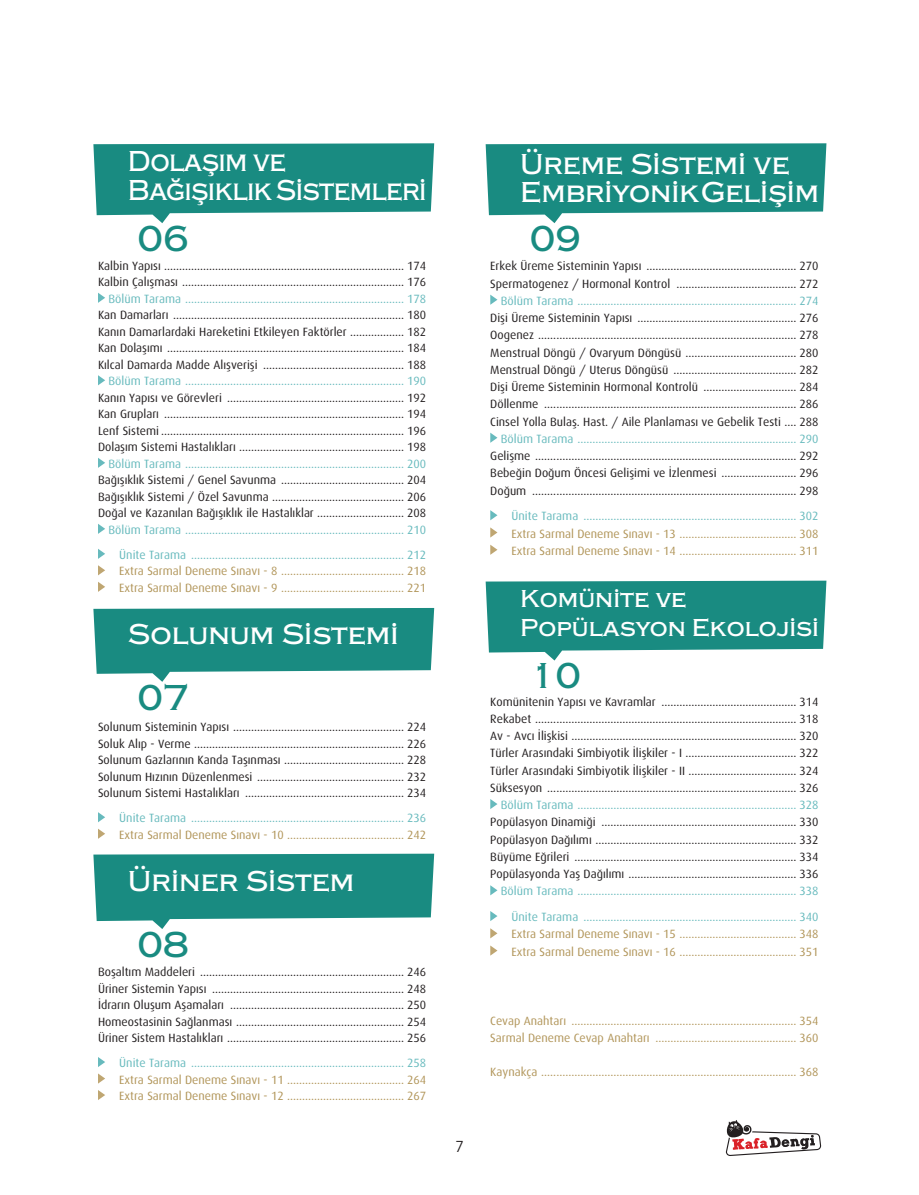
<style>
.page{position:relative;width:919px;height:1195px;background:#fff}
.page>*{position:absolute;margin:0;border:0;box-sizing:border-box;transform-origin:0 0}
.t1{font:37.5px "Copperplate Tr";color:#198b81}
.t2{font:30px/28.5px "Copperplate Tr";color:#fff}
.t3{font:30px/28.5px "Copperplate Tr";letter-spacing:-.02em;color:#fff;scale:.91 1}
.t4{font:25.5px/28.5px "Copperplate Tr";color:#fff}
.t5{font:15px "Avant Garde Tr";color:#231f20}
.t6{font:12px/16.5px "Dax";color:#231f20;text-align:justify}
.t7{font:12px/25px "Dax";color:#67babd;text-align:right}
.t8{font:12px/17.2px "Dax";color:#b19559}
</style>
<div class="page">
<svg style="left:725px;top:1120px;width:96px;height:36px"></svg>
<svg style="left:98px;top:293px;width:7px;height:10px"></svg>
<svg style="left:98px;top:375px;width:7px;height:10px"></svg>
<svg style="left:98px;top:458px;width:7px;height:10px"></svg>
<svg style="left:98px;top:524px;width:7px;height:10px"></svg>
<svg style="left:98px;top:549px;width:7px;height:10px"></svg>
<svg style="left:98px;top:565px;width:7px;height:10px"></svg>
<svg style="left:98px;top:582px;width:7px;height:10px"></svg>
<svg style="left:98px;top:812px;width:7px;height:10px"></svg>
<svg style="left:98px;top:829px;width:7px;height:10px"></svg>
<svg style="left:98px;top:1057px;width:7px;height:10px"></svg>
<svg style="left:98px;top:1073px;width:7px;height:10px"></svg>
<svg style="left:98px;top:1090px;width:7px;height:10px"></svg>
<svg style="left:490px;top:295px;width:7px;height:10px"></svg>
<svg style="left:490px;top:433px;width:7px;height:10px"></svg>
<svg style="left:490px;top:510px;width:7px;height:10px"></svg>
<svg style="left:490px;top:527px;width:7px;height:10px"></svg>
<svg style="left:490px;top:545px;width:7px;height:10px"></svg>
<svg style="left:490px;top:799px;width:7px;height:10px"></svg>
<svg style="left:490px;top:885px;width:7px;height:10px"></svg>
<svg style="left:490px;top:911px;width:7px;height:10px"></svg>
<svg style="left:490px;top:928px;width:7px;height:10px"></svg>
<svg style="left:490px;top:945px;width:7px;height:11px"></svg>
<svg style="left:93px;top:608px;width:341px;height:74px;background:#3c9c94"></svg>
<svg style="left:93px;top:854px;width:341px;height:75px;background:#3a9b93"></svg>
<svg style="left:485px;top:143px;width:341px;height:80px;background:#399b92"></svg>
<svg style="left:485px;top:581px;width:341px;height:79px;background:#379a91"></svg>
<svg style="left:93px;top:143px;width:341px;height:80px;background:#399b92"></svg>
<h2 class="t3" style="left:128px;top:148px;width:329px">Dolaşım ve<br>Bağışıklık Sistemleri</h2>
<h1 class="t1" style="left:137px;top:218px;width:53px">06</h1>
<p class="t6" style="left:98px;top:258px;width:330px">Kalbin Yapısı ................................................................................ 174<br>Kalbin Çalışması .......................................................................... 176</p>
<p class="t7" style="left:108px;top:286px;width:319px">Bölüm Tarama ......................................................................... 178</p>
<p class="t6" style="left:98px;top:307px;width:330px">Kan Damarları ............................................................................. 180<br>Kanın Damarlardaki Hareketini Etkileyen Faktörler .................. 182<br>Kan Dolaşımı ............................................................................... 184<br>Kılcal Damarda Madde Alışverişi ............................................... 188</p>
<p class="t7" style="left:108px;top:369px;width:319px">Bölüm Tarama ......................................................................... 190</p>
<p class="t6" style="left:98px;top:390px;width:330px">Kanın Yapısı ve Görevleri ........................................................... 192<br>Kan Grupları ................................................................................ 194<br>Lenf Sistemi ................................................................................. 196<br>Dolaşım Sistemi Hastalıkları ....................................................... 198</p>
<p class="t7" style="left:108px;top:451px;width:319px">Bölüm Tarama ......................................................................... 200</p>
<p class="t6" style="left:98px;top:472px;width:330px">Bağışıklık Sistemi / Genel Savunma ......................................... 204<br>Bağışıklık Sistemi / Özel Savunma ............................................ 206<br>Doğal ve Kazanılan Bağışıklık ile Hastalıklar ............................. 208</p>
<p class="t7" style="left:108px;top:517px;width:319px">Bölüm Tarama ......................................................................... 210<br>Ünite Tarama ....................................................................... 212</p>
<p class="t8" style="left:119px;top:563px;width:308px;line-height:16.5px">Extra Sarmal Deneme Sınavı - 8 ......................................... 218<br>Extra Sarmal Deneme Sınavı - 9 ......................................... 221</p>
<h2 class="t2" style="left:128px;top:620px;width:272px">Solunum Sistemi</h2>
<h1 class="t1" style="left:137px;top:677px;width:53px">07</h1>
<p class="t6" style="left:98px;top:719px;width:330px">Solunum Sisteminin Yapısı ......................................................... 224<br>Soluk Alıp - Verme ...................................................................... 226<br>Solunum Gazlarının Kanda Taşınması ........................................ 228<br>Solunum Hızının Düzenlenmesi ................................................. 232<br>Solunum Sistemi Hastalıkları ..................................................... 234</p>
<p class="t7" style="left:119px;top:806px;width:308px">Ünite Tarama ....................................................................... 236</p>
<p class="t8" style="left:119px;top:826px;width:308px">Extra Sarmal Deneme Sınavı - 10 ....................................... 242</p>
<h2 class="t2" style="left:128px;top:868px;width:228px">Üriner Sistem</h2>
<h1 class="t1" style="left:137px;top:924px;width:53px">08</h1>
<p class="t6" style="left:98px;top:964px;width:330px">Boşaltım Maddeleri .................................................................... 246<br>Üriner Sistemin Yapısı ................................................................ 248<br>İdrarın Oluşum Aşamaları .......................................................... 250<br>Homeostasinin Sağlanması ........................................................ 254<br>Üriner Sistem Hastalıkları ........................................................... 256</p>
<p class="t7" style="left:119px;top:1050px;width:308px">Ünite Tarama ....................................................................... 258</p>
<p class="t8" style="left:119px;top:1071px;width:308px;line-height:16.5px">Extra Sarmal Deneme Sınavı - 11 ....................................... 264<br>Extra Sarmal Deneme Sınavı - 12 ....................................... 267</p>
<p class="t5" style="left:455px;top:1137px;width:10px">7</p>
<h2 class="t2" style="left:520px;top:150px;width:300px">Üreme Sistemi ve<br>Embriyonik Gelişim</h2>
<h1 class="t1" style="left:529px;top:218px;width:53px">09</h1>
<p class="t6" style="left:490px;top:258px;width:330px;line-height:17.2px">Erkek Üreme Sisteminin Yapısı .................................................. 270<br>Spermatogenez / Hormonal Kontrol ........................................ 272</p>
<p class="t7" style="left:501px;top:288px;width:319px">Bölüm Tarama ......................................................................... 274</p>
<p class="t6" style="left:490px;top:309px;width:330px;line-height:17.2px">Dişi Üreme Sisteminin Yapısı ..................................................... 276<br>Oogenez ...................................................................................... 278<br>Menstrual Döngü / Ovaryum Döngüsü ..................................... 280<br>Menstrual Döngü / Uterus Döngüsü ......................................... 282<br>Dişi Üreme Sisteminin Hormonal Kontrolü ............................... 284<br>Döllenme .................................................................................... 286<br>Cinsel Yolla Bulaş. Hast. / Aile Planlaması ve Gebelik Testi .... 288</p>
<p class="t7" style="left:501px;top:426px;width:319px">Bölüm Tarama ......................................................................... 290</p>
<p class="t6" style="left:490px;top:447px;width:330px;line-height:17.2px">Gelişme ....................................................................................... 292<br>Bebeğin Doğum Öncesi Gelişimi ve İzlenmesi ......................... 296<br>Doğum ........................................................................................ 298</p>
<p class="t7" style="left:511px;top:504px;width:308px">Ünite Tarama ....................................................................... 302</p>
<p class="t8" style="left:511px;top:525px;width:308px">Extra Sarmal Deneme Sınavı - 13 ....................................... 308<br>Extra Sarmal Deneme Sınavı - 14 ....................................... 311</p>
<h3 class="t4" style="left:520px;top:585px;width:300px">Komünite ve<br>Popülasyon Ekolojisi</h3>
<h1 class="t1" style="left:529px;top:655px;width:53px">10</h1>
<p class="t6" style="left:490px;top:693px;width:330px;line-height:17.2px">Komünitenin Yapısı ve Kavramlar ............................................. 314<br>Rekabet ....................................................................................... 318<br>Av - Avcı İlişkisi ........................................................................... 320<br>Türler Arasındaki Simbiyotik İlişkiler - I ..................................... 322<br>Türler Arasındaki Simbiyotik İlişkiler - II .................................... 324<br>Süksesyon ................................................................................... 326</p>
<p class="t7" style="left:501px;top:792px;width:319px">Bölüm Tarama ......................................................................... 328</p>
<p class="t6" style="left:490px;top:814px;width:330px;line-height:17.2px">Popülasyon Dinamiği ................................................................. 330<br>Popülasyon Dağılımı ................................................................... 332<br>Büyüme Eğrileri .......................................................................... 334<br>Popülasyonda Yaş Dağılımı ........................................................ 336</p>
<p class="t7" style="left:501px;top:878px;width:319px;line-height:25.8px">Bölüm Tarama ......................................................................... 338<br>Ünite Tarama ....................................................................... 340</p>
<p class="t8" style="left:511px;top:926px;width:308px">Extra Sarmal Deneme Sınavı - 15 ....................................... 348<br>Extra Sarmal Deneme Sınavı - 16 ....................................... 351</p>
<p class="t8" style="left:490px;top:1012px;width:330px">Cevap Anahtarı ........................................................................... 354<br>Sarmal Deneme Cevap Anahtarı ............................................... 360</p>
<p class="t8" style="left:490px;top:1064px;width:330px">Kaynakça ..................................................................................... 368</p>
</div>
